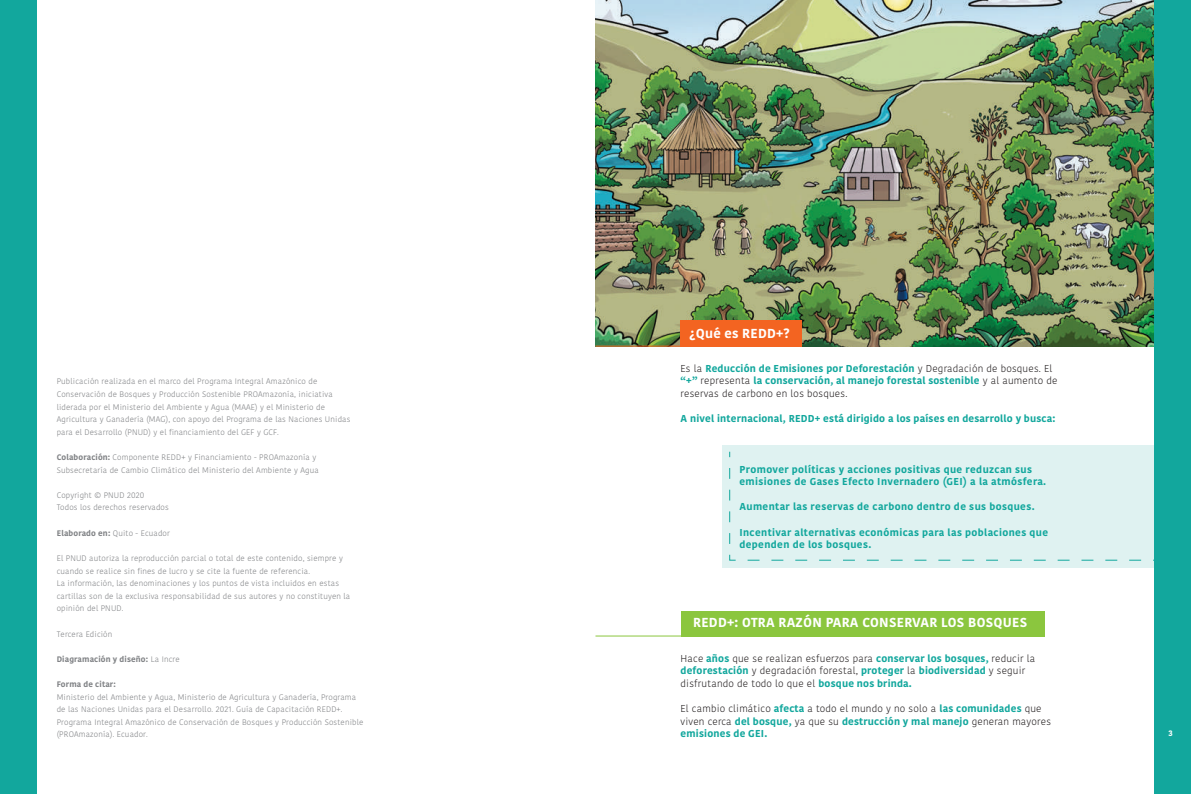
<style>
.page{position:relative;width:1191px;height:794px;background:#fff}
.page>*{position:absolute;margin:0;border:0;box-sizing:border-box;transform-origin:0 0}
.t1{font:700 13px "Kohinoor";letter-spacing:.02em;color:#fff}
.t2{font:300 10px/12.6px "Kohinoor";letter-spacing:.02em;color:#231f20}
.t3{font:700 10px/12.6px "Kohinoor";letter-spacing:.04em;color:#12a79d}
.t4{font:700 10px "Kohinoor";letter-spacing:.02em;color:#12a79d}
.t5{font:300 8px/12.6px "Kohinoor";letter-spacing:.02em;color:#808285}
.t6{font:700 8px "Kohinoor";letter-spacing:.02em;color:#808285}
.t7{font:700 8px "Kohinoor";color:#fff}
.s1{font-weight:700}
.s2{font-weight:300}
.s3{font-weight:700;color:#12a79d}
</style>
<div class="page">
<img style="left:595px;top:0;width:560px;height:346px">
<div style="left:722px;top:445px;width:438px;height:123px;background:#dff2f1"></div>
<svg style="left:747px;top:560px;width:395px;height:1px"></svg>
<svg style="left:729px;top:451px;width:426px;height:109px"></svg>
<div style="left:680px;top:320px;width:121px;height:26px;background:#f36421"></div>
<hr style="left:595px;top:345px;width:153px;height:1px;background:#f36421">
<div style="left:681px;top:611px;width:363px;height:25px;background:#8bc63e"></div>
<hr style="left:595px;top:635px;width:154px;height:1px;background:#8bc63e">
<div style="left:1155px;top:0;width:36px;height:794px;background:#12a79d"></div>
<div style="left:0;top:0;width:36px;height:794px;background:#12a79d"></div>
<p class="t5" style="left:57px;top:375px;width:295px">Publicación realizada en el marco del Programa Integral Amazónico de Conservación de Bosques y Producción Sostenible PROAmazonía, iniciativa liderada por el Ministerio del Ambiente y Agua (MAAE) y el Ministerio de Agricultura y Ganadería (MAG), con apoyo del Programa de las Naciones Unidas para el Desarrollo (PNUD) y el financiamiento del GEF y GCF.</p>
<p class="t5" style="left:57px;top:451px;width:264px"><span class="s1">Colaboración:</span> Componente REDD+ y Financiamiento - PROAmazonía y<br>Subsecretaría de Cambio Climático del Ministerio del Ambiente y Agua</p>
<p class="t5" style="left:57px;top:489px;width:114px">Copyright © PNUD 2020<br>Todos los derechos reservados</p>
<p class="t5" style="left:57px;top:527px;width:115px"><span class="s1">Elaborado en:</span> Quito - Ecuador</p>
<p class="t5" style="left:57px;top:552px;width:295px">El PNUD autoriza la reproducción parcial o total de este contenido, siempre y cuando se realice sin fines de lucro y se cite la fuente de referencia.<br>La información, las denominaciones y los puntos de vista incluidos en estas cartillas son de la exclusiva responsabilidad de sus autores y no constituyen la opinión del PNUD.</p>
<p class="t5" style="left:57px;top:627px;width:57px">Tercera Edición</p>
<p class="t6" style="left:57px;top:653px;width:125px">Diagramación y diseño: <span class="s2">La Incre</span></p>
<p class="t6" style="left:57px;top:679px;width:61px">Forma de citar:</p>
<p class="t5" style="left:57px;top:690px;width:308px">Ministerio del Ambiente y Agua, Ministerio de Agricultura y Ganadería, Programa de las Naciones Unidas para el Desarrollo. 2021. Guía de Capacitación REDD+.<br>Programa Integral Amazónico de Conservación de Bosques y Producción Sostenible (PROAmazonía). Ecuador.</p>
<h1 class="t1" style="left:689px;top:324px;width:102px">¿Qué es REDD+?</h1>
<p class="t2" style="left:680px;top:362px;width:378px">Es la <span class="s3">Reducción de Emisiones por Deforestación</span> y Degradación de bosques. El <span class="s3">“+”</span> representa <span class="s3">la conservación, al manejo forestal sostenible</span> y al aumento de reservas de carbono en los bosques.</p>
<p class="t4" style="left:680px;top:412px;width:376px">A nivel internacional, REDD+ está dirigido a los países en desarrollo y busca:</p>
<p class="t3" style="left:739px;top:463px;width:308px">Promover políticas y acciones positivas que reduzcan sus emisiones de Gases Efecto Invernadero (GEI) a la atmósfera.</p>
<p class="t3" style="left:739px;top:501px;width:297px">Aumentar las reservas de carbono dentro de sus bosques.</p>
<p class="t3" style="left:739px;top:526px;width:310px">Incentivar alternativas económicas para las poblaciones que dependen de los bosques.</p>
<h1 class="t1" style="left:693px;top:614px;width:335px">REDD+: OTRA RAZÓN PARA CONSERVAR LOS BOSQUES</h1>
<p class="t2" style="left:680px;top:652px;width:356px">Hace <span class="s3">años</span> que se realizan esfuerzos para <span class="s3">conservar los bosques,</span> reducir la <span class="s3">deforestación</span> y degradación forestal, <span class="s3">proteger</span> la <span class="s3">biodiversidad</span> y seguir disfrutando de todo lo que el <span class="s3">bosque nos brinda.</span></p>
<p class="t2" style="left:680px;top:702px;width:372px">El cambio climático <span class="s3">afecta</span> a todo el mundo y no solo a <span class="s3">las comunidades</span> que viven cerca <span class="s3">del bosque,</span> ya que su <span class="s3">destrucción y mal manejo</span> generan mayores <span class="s3">emisiones de GEI.</span></p>
<p class="t7" style="left:1168px;top:728px;width:6px">3</p>
</div>
